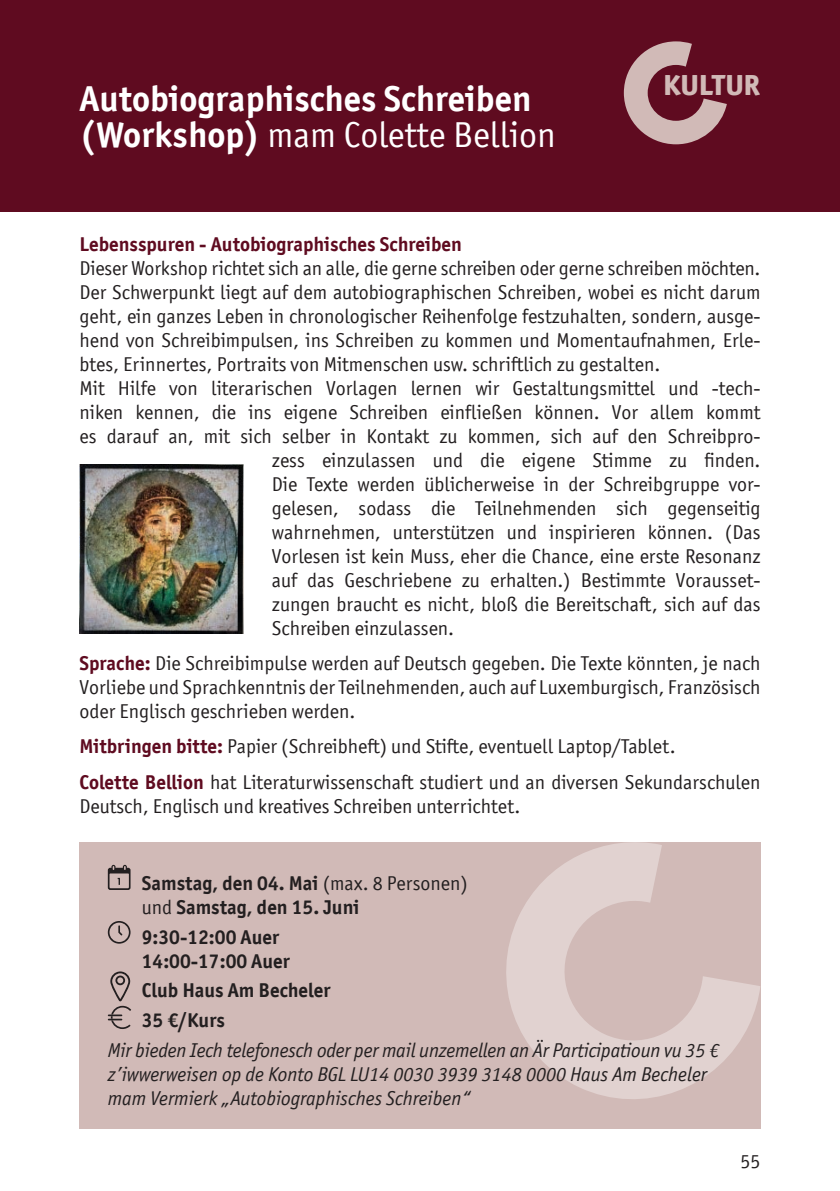
<style>
.page{position:relative;width:840px;height:1191px;background:#fff}
.page>*{position:absolute;margin:0;border:0;box-sizing:border-box;transform-origin:0 0}
.t1{font:700 36px/36px "Officina Sans ITC Pro";color:#fff}
.t2{font:800 29px "Officina Sans ITC Pro";color:#d1bab7}
.t3{font:20px/24px "Officina Sans ITC Pro";color:#231f20;text-align:justify}
.t4{font:italic 20px/24px "Officina Sans ITC Pro";color:#231f20}
.t5{font:700 20px/24px "Officina Sans ITC Pro";color:#231f20}
.t6{font:700 20px "Officina Sans ITC Pro";color:#5f0b20}
.s1{font-weight:400}
.s2{font-weight:700;color:#5f0b20}
</style>
<div class="page">
<div style="left:0;top:0;width:839px;height:211px;background:#5f0b20"></div>
<svg style="left:623px;top:41px;width:103px;height:103px"></svg>
<div style="left:79px;top:842px;width:681px;height:286px;background:#d1bab7"></div>
<svg style="left:506px;top:842px;width:254px;height:257px"></svg>
<svg style="left:108px;top:865px;width:22px;height:25px"></svg>
<svg style="left:108px;top:921px;width:22px;height:22px"></svg>
<svg style="left:108px;top:971px;width:23px;height:58px"></svg>
<img style="left:79px;top:464px;width:164px;height:169px">
<h1 class="t1" style="left:79px;top:81px;width:477px">Autobiographisches Schreiben (Workshop) <span class="s1">mam Colette Bellion</span></h1>
<h2 class="t2" style="left:663px;top:66px;width:99px">KULTUR</h2>
<p class="t6" style="left:79px;top:231px;width:383px">Lebensspuren - Autobiographisches Schreiben</p>
<p class="t3" style="left:79px;top:256px;width:682px">Dieser Workshop richtet sich an alle, die gerne schreiben oder gerne schreiben möchten.</p>
<p class="t3" style="left:79px;top:280px;width:682px">Der Schwerpunkt liegt auf dem autobiographischen Schreiben, wobei es nicht darum</p>
<p class="t3" style="left:79px;top:304px;width:682px">geht, ein ganzes Leben in chronologischer Reihenfolge festzuhalten, sondern, ausge-</p>
<p class="t3" style="left:79px;top:328px;width:682px">hend von Schreibimpulsen, ins Schreiben zu kommen und Momentaufnahmen, Erle-</p>
<p class="t3" style="left:79px;top:352px;width:582px">btes, Erinnertes, Portraits von Mitmenschen usw. schriftlich zu gestalten.</p>
<p class="t3" style="left:79px;top:376px;width:682px">Mit Hilfe von literarischen Vorlagen lernen wir Gestaltungsmittel und -tech-</p>
<p class="t3" style="left:79px;top:400px;width:682px">niken kennen, die ins eigene Schreiben einfließen können. Vor allem kommt</p>
<p class="t3" style="left:79px;top:424px;width:682px">es darauf an, mit sich selber in Kontakt zu kommen, sich auf den Schreibpro-</p>
<p class="t3" style="left:272px;top:448px;width:490px">zess einzulassen und die eigene Stimme zu finden.</p>
<p class="t3" style="left:272px;top:472px;width:490px">Die Texte werden üblicherweise in der Schreibgruppe vor-</p>
<p class="t3" style="left:272px;top:496px;width:490px">gelesen, sodass die Teilnehmenden sich gegenseitig</p>
<p class="t3" style="left:272px;top:520px;width:490px">wahrnehmen, unterstützen und inspirieren können. (Das</p>
<p class="t3" style="left:272px;top:544px;width:490px">Vorlesen ist kein Muss, eher die Chance, eine erste Resonanz</p>
<p class="t3" style="left:272px;top:568px;width:490px">auf das Geschriebene zu erhalten.) Bestimmte Vorausset-</p>
<p class="t3" style="left:272px;top:592px;width:490px">zungen braucht es nicht, bloß die Bereitschaft, sich auf das</p>
<p class="t3" style="left:272px;top:616px;width:184px">Schreiben einzulassen.</p>
<p class="t3" style="left:79px;top:651px;width:682px"><span class="s2">Sprache:</span> Die Schreibimpulse werden auf Deutsch gegeben. Die Texte könnten, je nach Vorliebe und Sprachkenntnis der Teilnehmenden, auch auf Luxemburgisch, Französisch oder Englisch geschrieben werden.</p>
<p class="t3" style="left:79px;top:729px;width:682px;line-height:35.4px"><span class="s2">Mitbringen bitte:</span> Papier (Schreibheft) und Stifte, eventuell Laptop/Tablet.<br><span class="s2">Colette Bellion</span> hat Literaturwissenschaft studiert und an diversen Sekundarschulen</p>
<p class="t3" style="left:79px;top:794px;width:442px">Deutsch, Englisch und kreatives Schreiben unterrichtet.</p>
<p class="t5" style="left:142px;top:871px;width:327px">Samstag, den 04. Mai <span class="s1">(max. 8 Personen) und</span> Samstag, den 15. Juni</p>
<p class="t5" style="left:142px;top:924px;width:149px">9:30-12:00 Auer<br>14:00-17:00 Auer</p>
<p class="t5" style="left:142px;top:975px;width:190px;line-height:29.6px">Club Haus Am Becheler<br>35 €/Kurs</p>
<p class="t4" style="left:108px;top:1038px;width:612px">Mir bieden Iech telefonesch oder per mail unzemellen an Är Participatioun vu 35 € z’iwwerweisen op de Konto BGL LU14 0030 3939 3148 0000 Haus Am Becheler mam Vermierk „Autobiographisches Schreiben“</p>
<p class="t3" style="left:740px;top:1149px;width:21px">55</p>
</div>
